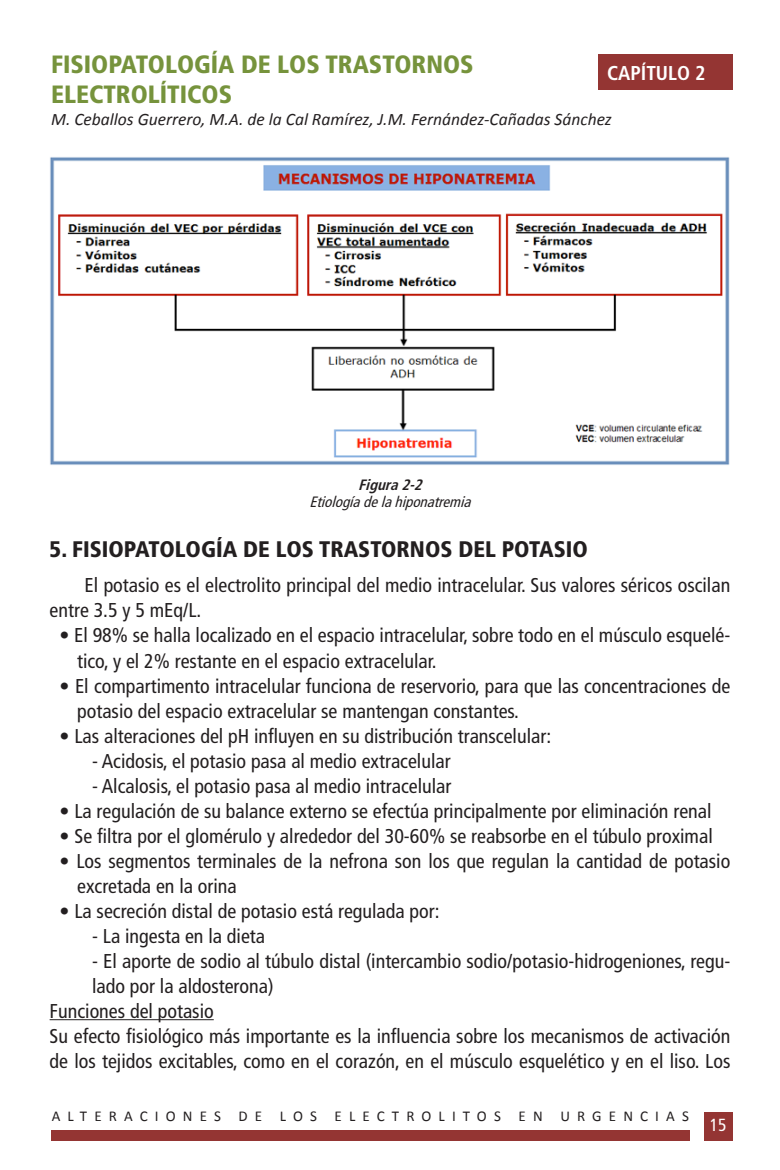
<style>
.page{position:relative;width:780px;height:1170px;background:#fff}
.page>*{position:absolute;margin:0;border:0;box-sizing:border-box;transform-origin:0 0}
.t1{font:900 condensed 25px "Frutiger";color:#76933c}
.t2{font:900 condensed 22.5px "Frutiger LT Std";color:#231f20}
.t3{font:condensed 20px/25px "Frutiger LT Std";color:#231f20}
.t4{font:700 condensed 20px "Frutiger";color:#fff}
.t5{font:italic 17.5px "Calibri";color:#231f20}
.t6{font:condensed 17.5px "Frutiger LT Std";color:#fff}
.t7{font:15px "Calibri";letter-spacing:.475em;color:#231f20}
.t8{font:italic condensed 15px "Frutiger LT Std";color:#231f20}
.t9{font:italic 700 condensed 15px "Frutiger LT Std";color:#231f20}
</style>
<div class="page">
<div style="left:52px;top:1129px;width:638px;height:11px;background:#943533"></div>
<div style="left:597px;top:55px;width:135px;height:35px;background:#943533"></div>
<div style="left:704px;top:1111px;width:28px;height:29px;background:#943533"></div>
<img style="left:50px;top:157px;width:680px;height:308px">
<hr style="left:50px;top:1019px;width:164px;height:1px;background:#231f20">
<p class="t1" style="left:51px;top:50px;width:424px">FISIOPATOLOGÍA DE LOS TRASTORNOS</p>
<p class="t1" style="left:51px;top:80px;width:183px">ELECTROLÍTICOS</p>
<p class="t4" style="left:607px;top:61px;width:100px">CAPÍTULO 2</p>
<p class="t5" style="left:51px;top:107px;width:562px">M. Ceballos Guerrero, M.A. de la Cal Ramírez, J.M. Fernández-Cañadas Sánchez</p>
<p class="t9" style="left:358px;top:475px;width:70px">Figura2-2</p>
<p class="t8" style="left:309px;top:493px;width:167px">Etiologíadelahiponatremia</p>
<p class="t2" style="left:50px;top:536px;width:540px">5. FISIOPATOLOGÍA DE LOS TRASTORNOS DEL POTASIO</p>
<p class="t3" style="left:50px;top:573px;width:682px;text-indent:35px">El potasio es el electrolito principal del medio intracelular. Sus valores séricos oscilan entre 3.5 y 5 mEq/L.</p>
<p class="t3" style="left:77px;top:623px;width:654px;text-indent:-18px">• El 98% se halla localizado en el espacio intracelular, sobre todo en el músculo esquelé&shy;tico, y el 2% restante en el espacio extracelular.</p>
<p class="t3" style="left:77px;top:673px;width:654px;text-indent:-18px">• El compartimento intracelular funciona de reservorio, para que las concentraciones de potasio del espacio extracelular se mantengan constantes.</p>
<p class="t3" style="left:60px;top:723px;width:493px">• Las alteraciones del pH influyen en su distribución transcelular:</p>
<p class="t3" style="left:92px;top:748px;width:360px">- Acidosis, el potasio pasa al medio extracelular</p>
<p class="t3" style="left:92px;top:773px;width:361px">- Alcalosis, el potasio pasa al medio intracelular</p>
<p class="t3" style="left:60px;top:798px;width:653px">• La regulación de su balance externo se efectúa principalmente por eliminación renal</p>
<p class="t3" style="left:60px;top:823px;width:654px">• Se filtra por el glomérulo y alrededor del 30-60% se reabsorbe en el túbulo proximal</p>
<p class="t3" style="left:77px;top:848px;width:654px;text-indent:-18px">• Los segmentos terminales de la nefrona son los que regulan la cantidad de potasio excretada en la orina</p>
<p class="t3" style="left:60px;top:898px;width:381px">• La secreción distal de potasio está regulada por:</p>
<p class="t3" style="left:92px;top:923px;width:174px">- La ingesta en la dieta</p>
<p class="t3" style="left:92px;top:948px;width:639px">- El aporte de sodio al túbulo distal (intercambio sodio/potasio-hidrogeniones, regu&shy;lado por la aldosterona)</p>
<p class="t3" style="left:50px;top:998px;width:166px">Funciones del potasio</p>
<p class="t3" style="left:50px;top:1023px;width:682px">Su efecto fisiológico más importante es la influencia sobre los mecanismos de activación de los tejidos excitables, como en el corazón, en el músculo esquelético y en el liso. Los</p>
<p class="t7" style="left:52px;top:1106px;width:638px">ALTERACIONES DE LOS ELECTROLITOS EN URGENCIAS</p>
<p class="t6" style="left:709px;top:1114px;width:18px">15</p>
</div>
